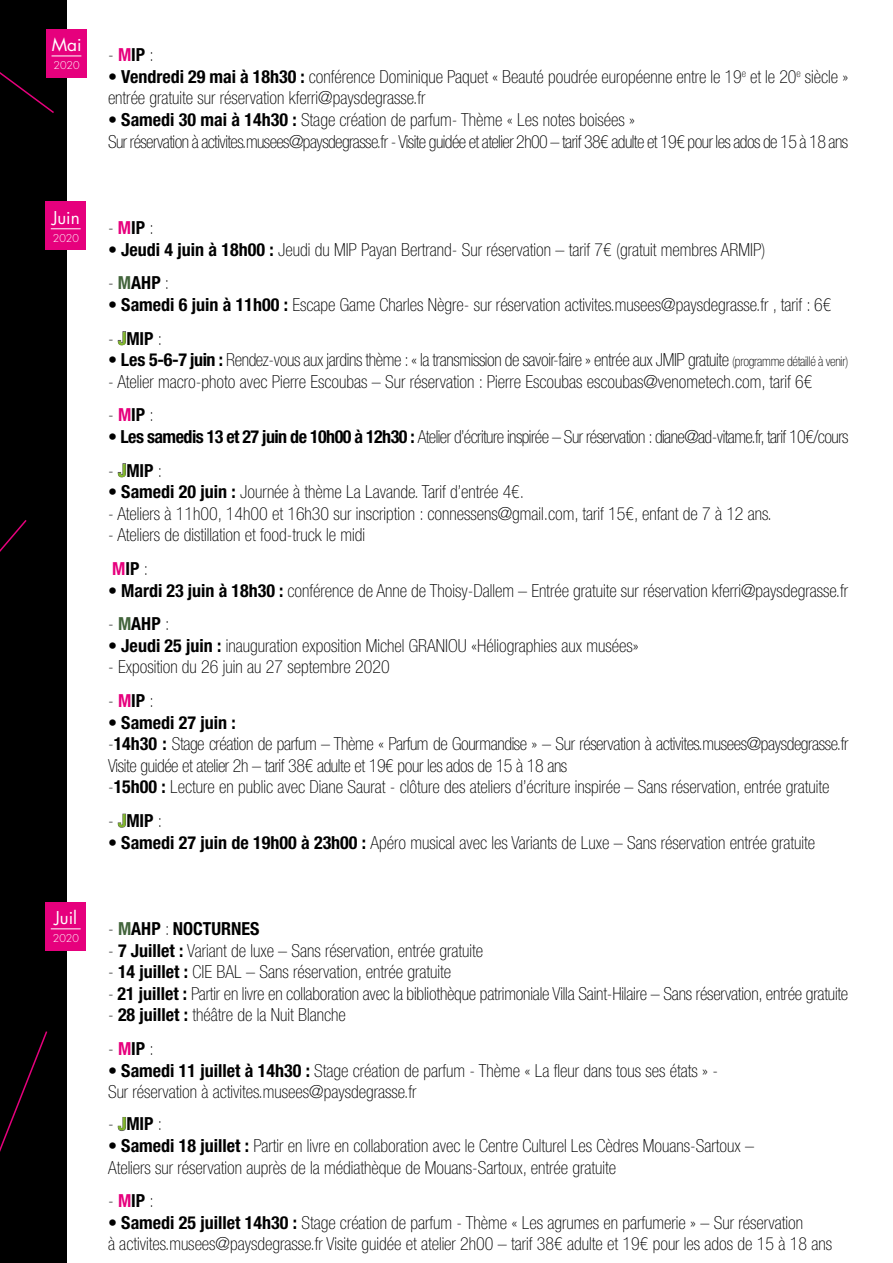
<style>
.page{position:relative;width:893px;height:1263px;background:#fff}
.page>*{position:absolute;margin:0;border:0;box-sizing:border-box;transform-origin:0 0}
.t1{font:100 condensed 18px/21.6px "Helvetica Neue";color:#000}
.t2{font:100 condensed 18px/21.6px "Helvetica Neue";letter-spacing:-.02em;color:#000}
.t3{font:100 condensed 18px/21.6px "Helvetica Neue";letter-spacing:-.03em;color:#000}
.t4{font:700 condensed 18px "Helvetica Neue";color:#000}
.t5{font:17.25px "Futura Std";color:#fff}
.t6{font:300 10.5px "Futura Std";color:#fff}
.s1{font-weight:700;color:#e6007d}
.s2{font-weight:700}
.s3{font-weight:100}
.s4{color:#43653c}
.s5{color:#575756}
.s6{font-size:13.5px}
</style>
<div class="page">
<div style="left:0;top:0;width:67px;height:1263px;background:#000"></div>
<svg style="left:0;top:1031px;width:48px;height:121px"></svg>
<svg style="left:0;top:520px;width:27px;height:32px"></svg>
<div style="left:46px;top:202px;width:40px;height:48px;background:#e6007d"></div>
<hr style="left:51px;top:228px;width:30px;height:1px;background:#fff">
<div style="left:47px;top:29px;width:40px;height:48px;background:#e6007d"></div>
<svg style="left:0;top:29px;width:81px;height:84px"></svg>
<div style="left:46px;top:902px;width:40px;height:48px;background:#e6007d"></div>
<hr style="left:51px;top:928px;width:30px;height:1px;background:#fff">
<p class="t5" style="left:52px;top:34px;width:31px">Mai</p>
<p class="t6" style="left:54px;top:59px;width:28px">2020</p>
<p class="t5" style="left:52px;top:207px;width:29px">Juin</p>
<p class="t6" style="left:53px;top:232px;width:28px">2020</p>
<p class="t5" style="left:55px;top:907px;width:24px">Juil</p>
<p class="t6" style="left:53px;top:932px;width:28px">2020</p>
<p class="t1" style="left:108px;top:44px;width:47px">- <span class="s1">M</span><span class="s2">IP</span> :</p>
<p class="t1" style="left:108px;top:66px;width:742px">• <span class="s2">Vendredi 29 mai à 18h30 :</span> conférence Dominique Paquet « Beauté poudrée européenne entre le 19<sup>e</sup> et le 20<sup>e</sup> siècle » entrée gratuite sur réservation kferri@paysdegrasse.fr</p>
<p class="t3" style="left:108px;top:109px;width:742px">• <span class="s2">Samedi 30 mai à 14h30 :</span> Stage création de parfum- Thème « Les notes boisées »<br>Sur réservation à activites.musees@paysdegrasse.fr - Visite guidée et atelier 2h00 – tarif 38€ adulte et 19€ pour les ados de 15 à 18 ans</p>
<p class="t1" style="left:108px;top:217px;width:47px">- <span class="s1">M</span><span class="s2">IP</span> :</p>
<p class="t1" style="left:108px;top:238px;width:659px">• <span class="s2">Jeudi 4 juin à 18h00 :</span> Jeudi du MIP Payan Bertrand- Sur réservation – tarif 7€ (gratuit membres ARMIP)</p>
<p class="t4" style="left:108px;top:272px;width:63px"><span class="s3">-</span> <span class="s4">M</span>AHP <span class="s3">:</span></p>
<p class="t1" style="left:108px;top:294px;width:725px">• <span class="s2">Samedi 6 juin à 11h00 :</span> Escape Game Charles Nègre- sur réservation activites.musees@paysdegrasse.fr , tarif : 6€</p>
<p class="t4" style="left:108px;top:327px;width:56px"><span class="s3">-</span> <span class="s5">J</span>MIP <span class="s3">:</span></p>
<p class="t2" style="left:108px;top:349px;width:742px">• <span class="s2">Les 5-6-7 juin :</span> Rendez-vous aux jardins thème : « la transmission de savoir-faire » entrée aux JMIP gratuite <span class="s6">(programme détaillé à venir)</span></p>
<p class="t1" style="left:108px;top:370px;width:706px">- Atelier macro-photo avec Pierre Escoubas – Sur réservation : Pierre Escoubas escoubas@venometech.com, tarif 6€</p>
<p class="t1" style="left:108px;top:404px;width:47px">- <span class="s1">M</span><span class="s2">IP</span> :</p>
<p class="t3" style="left:108px;top:426px;width:742px">• <span class="s2">Les samedis 13 et 27 juin de 10h00 à 12h30 :</span> Atelier d’écriture inspirée – Sur réservation : diane@ad-vitame.fr, tarif 10€/cours</p>
<p class="t4" style="left:108px;top:459px;width:56px"><span class="s3">-</span> <span class="s5">J</span>MIP <span class="s3">:</span></p>
<p class="t1" style="left:108px;top:481px;width:418px">• <span class="s2">Samedi 20 juin :</span> Journée à thème La Lavande. Tarif d’entrée 4€.</p>
<p class="t1" style="left:108px;top:502px;width:665px">- Ateliers à 11h00, 14h00 et 16h30 sur inscription : connessens@gmail.com, tarif 15€, enfant de 7 à 12 ans.</p>
<p class="t1" style="left:108px;top:518px;width:259px;line-height:33.6px">- Ateliers de distillation et food-truck le midi<br><span class="s1">M</span><span class="s2">IP</span> :</p>
<p class="t1" style="left:108px;top:579px;width:742px">• <span class="s2">Mardi 23 juin à 18h30 :</span> conférence de Anne de Thoisy-Dallem – Entrée gratuite sur réservation kferri@paysdegrasse.fr</p>
<p class="t4" style="left:108px;top:613px;width:63px"><span class="s3">-</span> <span class="s4">M</span>AHP <span class="s3">:</span></p>
<p class="t1" style="left:108px;top:634px;width:532px">• <span class="s2">Jeudi 25 juin :</span> inauguration exposition Michel GRANIOU «Héliographies aux musées»</p>
<p class="t1" style="left:108px;top:656px;width:283px">- Exposition du 26 juin au 27 septembre 2020</p>
<p class="t1" style="left:108px;top:690px;width:47px">- <span class="s1">M</span><span class="s2">IP</span> :</p>
<p class="t2" style="left:108px;top:711px;width:742px">• <span class="s2">Samedi 27 juin :<br></span>-<span class="s2">14h30 :</span> Stage création de parfum – Thème « Parfum de Gourmandise » – Sur réservation à activites.musees@paysdegrasse.fr Visite guidée et atelier 2h – tarif 38€ adulte et 19€ pour les ados de 15 à 18 ans<br>-<span class="s2">15h00 :</span> Lecture en public avec Diane Saurat - clôture des ateliers d’écriture inspirée – Sans réservation, entrée gratuite</p>
<p class="t4" style="left:108px;top:810px;width:56px"><span class="s3">-</span> <span class="s5">J</span>MIP <span class="s3">:</span></p>
<p class="t1" style="left:108px;top:831px;width:709px">• <span class="s2">Samedi 27 juin de 19h00 à 23h00 :</span> Apéro musical avec les Variants de Luxe – Sans réservation entrée gratuite</p>
<p class="t4" style="left:108px;top:918px;width:153px"><span class="s3">-</span> <span class="s4">M</span>AHP <span class="s3">:</span> NOCTURNES</p>
<p class="t1" style="left:108px;top:939px;width:377px">- <span class="s2">7 Juillet :</span> Variant de luxe – Sans réservation, entrée gratuite</p>
<p class="t1" style="left:108px;top:961px;width:344px">- <span class="s2">14 juillet :</span> CIE BAL – Sans réservation, entrée gratuite</p>
<p class="t1" style="left:108px;top:982px;width:742px">- <span class="s2">21 juillet :</span> Partir en livre en collaboration avec la bibliothèque patrimoniale Villa Saint-Hilaire – Sans réservation, entrée gratuite</p>
<p class="t1" style="left:108px;top:1004px;width:239px">- <span class="s2">28 juillet :</span> théâtre de la Nuit Blanche</p>
<p class="t1" style="left:108px;top:1038px;width:47px">- <span class="s1">M</span><span class="s2">IP</span> :</p>
<p class="t1" style="left:108px;top:1059px;width:612px">• <span class="s2">Samedi 11 juillet à 14h30 :</span> Stage création de parfum - Thème « La fleur dans tous ses états » -<br>Sur réservation à activites.musees@paysdegrasse.fr</p>
<p class="t4" style="left:108px;top:1113px;width:56px"><span class="s3">-</span> <span class="s5">J</span>MIP <span class="s3">:</span></p>
<p class="t1" style="left:108px;top:1135px;width:648px">• <span class="s2">Samedi 18 juillet :</span> Partir en livre en collaboration avec le Centre Culturel Les Cèdres Mouans-Sartoux –<br>Ateliers sur réservation auprès de la médiathèque de Mouans-Sartoux, entrée gratuite</p>
<p class="t1" style="left:108px;top:1190px;width:47px">- <span class="s1">M</span><span class="s2">IP</span> :</p>
<p class="t1" style="left:108px;top:1211px;width:726px">• <span class="s2">Samedi 25 juillet 14h30 :</span> Stage création de parfum - Thème « Les agrumes en parfumerie » – Sur réservation<br>à activites.musees@paysdegrasse.fr Visite guidée et atelier 2h00 – tarif 38€ adulte et 19€ pour les ados de 15 à 18 ans</p>
</div>
